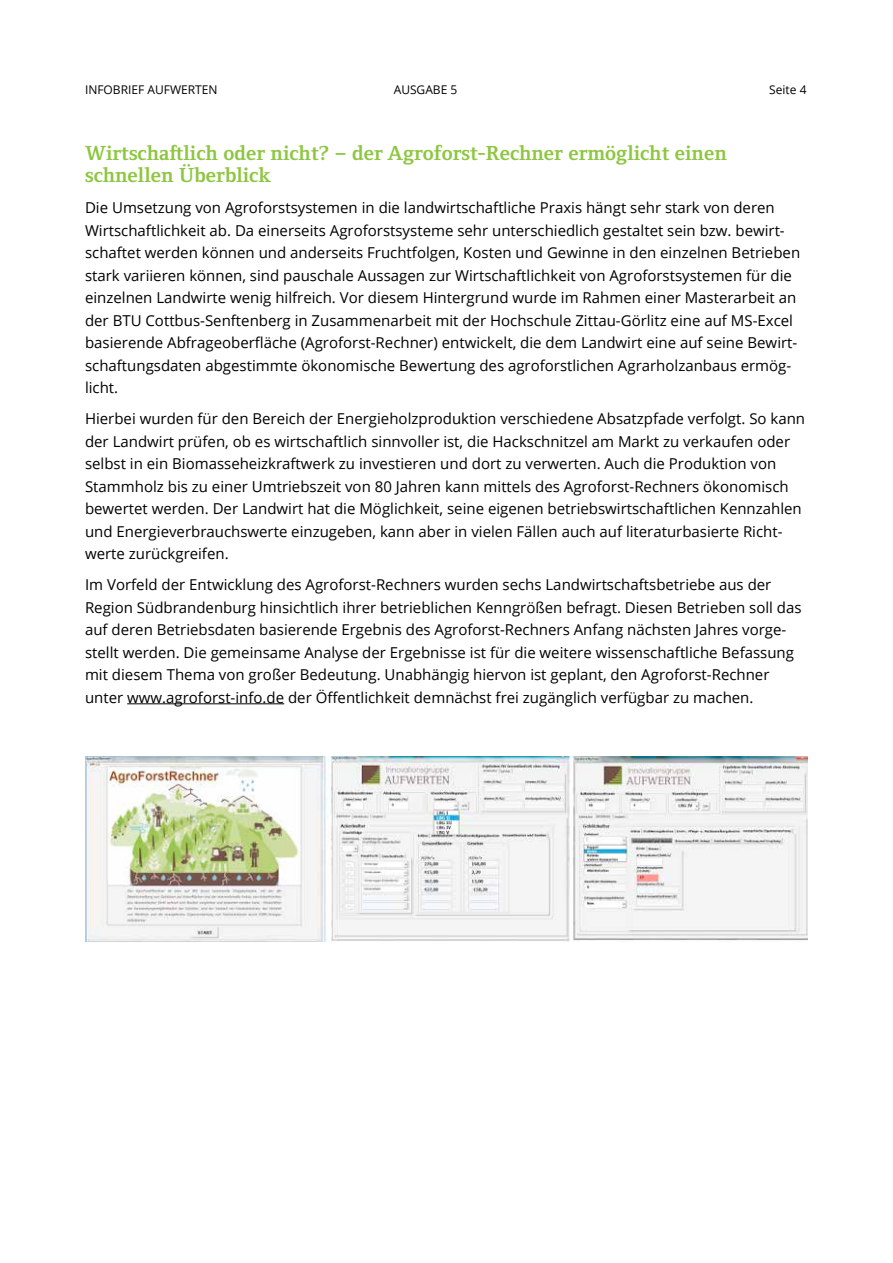
<style>
.page{position:relative;width:893px;height:1263px;background:#fff}
.page>*{position:absolute;margin:0;border:0;box-sizing:border-box;transform-origin:0 0}
.t1{font:700 21px/22.5px "Foundry Form Serif";color:#8dc640}
.t2{font:15px/22.5px "Open Sans";color:#000}
.t3{font:12px "Open Sans";color:#000}
</style>
<div class="page">
<hr style="left:127px;top:703px;width:157px;height:1px;background:#000">
<img style="left:85px;top:757px;width:723px;height:184px">
<p class="t3" style="left:85px;top:82px;width:134px">INFOBRIEF AUFWERTEN</p>
<p class="t3" style="left:394px;top:82px;width:65px">AUSGABE 5</p>
<p class="t3" style="left:769px;top:82px;width:39px">Seite 4</p>
<h1 class="t1" style="left:85px;top:141px;width:643px">Wirtschaftlich oder nicht? – der Agroforst-Rechner ermöglicht einen schnellen Überblick</h1>
<p class="t2" style="left:85px;top:196px;width:717px">Die Umsetzung von Agroforstsystemen in die landwirtschaftliche Praxis hängt sehr stark von deren Wirtschaftlichkeit ab. Da einerseits Agroforstsysteme sehr unterschiedlich gestaltet sein bzw. bewirt&shy;schaftet werden können und anderseits Fruchtfolgen, Kosten und Gewinne in den einzelnen Betrieben stark variieren können, sind pauschale Aussagen zur Wirtschaftlichkeit von Agroforstsystemen für die einzelnen Landwirte wenig hilfreich. Vor diesem Hintergrund wurde im Rahmen einer Masterarbeit an der BTU Cottbus-Senftenberg in Zusammenarbeit mit der Hochschule Zittau-Görlitz eine auf MS-Excel basierende Abfrageoberfläche (Agroforst-Rechner) entwickelt, die dem Landwirt eine auf seine Bewirt&shy;schaftungsdaten abgestimmte ökonomische Bewertung des agroforstlichen Agrarholzanbaus ermög&shy;licht.</p>
<p class="t2" style="left:85px;top:407px;width:722px">Hierbei wurden für den Bereich der Energieholzproduktion verschiedene Absatzpfade verfolgt. So kann der Landwirt prüfen, ob es wirtschaftlich sinnvoller ist, die Hackschnitzel am Markt zu verkaufen oder selbst in ein Biomasseheizkraftwerk zu investieren und dort zu verwerten. Auch die Produktion von Stammholz bis zu einer Umtriebszeit von 80 Jahren kann mittels des Agroforst-Rechners ökonomisch bewertet werden. Der Landwirt hat die Möglichkeit, seine eigenen betriebswirtschaftlichen Kennzahlen und Energieverbrauchswerte einzugeben, kann aber in vielen Fällen auch auf literaturbasierte Richt&shy;werte zurückgreifen.</p>
<p class="t2" style="left:85px;top:573px;width:718px">Im Vorfeld der Entwicklung des Agroforst-Rechners wurden sechs Landwirtschaftsbetriebe aus der Region Südbrandenburg hinsichtlich ihrer betrieblichen Kenngrößen befragt. Diesen Betrieben soll das auf deren Betriebsdaten basierende Ergebnis des Agroforst-Rechners Anfang nächsten Jahres vorge&shy;stellt werden. Die gemeinsame Analyse der Ergebnisse ist für die weitere wissenschaftliche Befassung mit diesem Thema von großer Bedeutung. Unabhängig hiervon ist geplant, den Agroforst-Rechner unter www.agroforst-info.de der Öffentlichkeit demnächst frei zugänglich verfügbar zu machen.</p>
</div>
